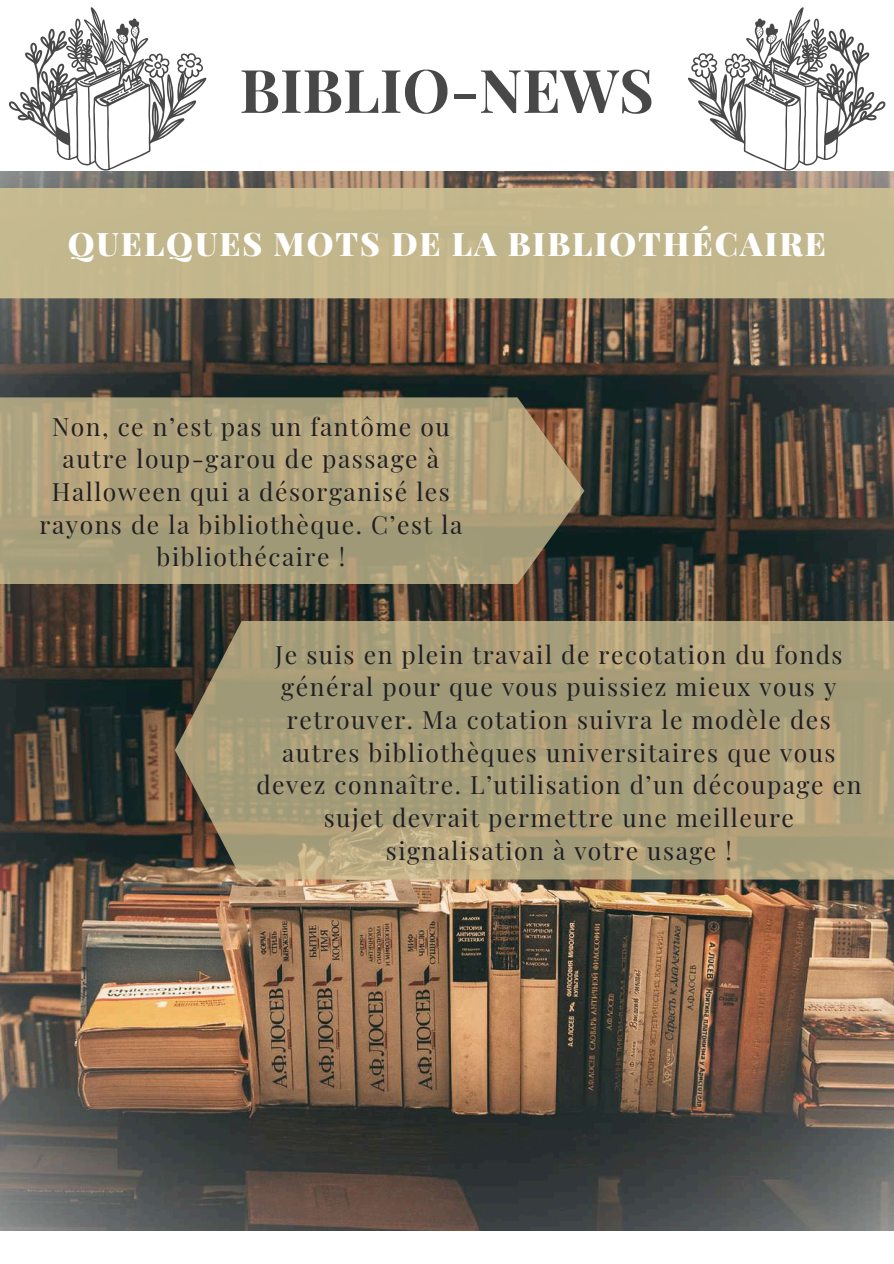
<style>
.page{position:relative;width:894px;height:1264px;background:#fff}
.page>*{position:absolute;margin:0;border:0;box-sizing:border-box;transform-origin:0 0}
.t1{font:700 60.15px "Playfair Display";color:#484848}
.t2{font:900 32.4px "Playfair Display";letter-spacing:.06em;color:#fff}
.t3{font:24.75px/32.7px "Playfair Display";letter-spacing:.06em;color:#211f23;text-align:center}
</style>
<div class="page">
<svg style="left:9px;top:7px;width:197px;height:164px"></svg>
<svg style="left:688px;top:7px;width:197px;height:164px"></svg>
<img style="left:0;top:171px;width:893px;height:1059px">
<div style="left:0;top:188px;width:893px;height:110px;background:#c3b78c"></div>
<svg style="left:0;top:397px;width:584px;height:187px;background:#a79b77"></svg>
<svg style="left:175px;top:620px;width:718px;height:259px;background:#a59a76"></svg>
<h1 class="t1" style="left:239px;top:48px;width:416px">BIBLIO-NEWS</h1>
<h2 class="t2" style="left:68px;top:221px;width:759px">QUELQUES MOTS DE LA BIBLIOTHÉCAIRE</h2>
<p class="t3" style="left:40px;top:409px;width:424px">Non, ce n’est pas un fantôme ou autre loup-garou de passage à<br>Halloween qui a désorganisé les rayons de la bibliothèque. C’est la bibliothécaire !</p>
<p class="t3" style="left:256px;top:637px;width:606px">Je suis en plein travail de recotation du fonds général pour que vous puissiez mieux vous y retrouver. Ma cotation suivra le modèle des autres bibliothèques universitaires que vous devez connaître. L’utilisation d’un découpage en sujet devrait permettre une meilleure signalisation à votre usage !</p>
</div>
